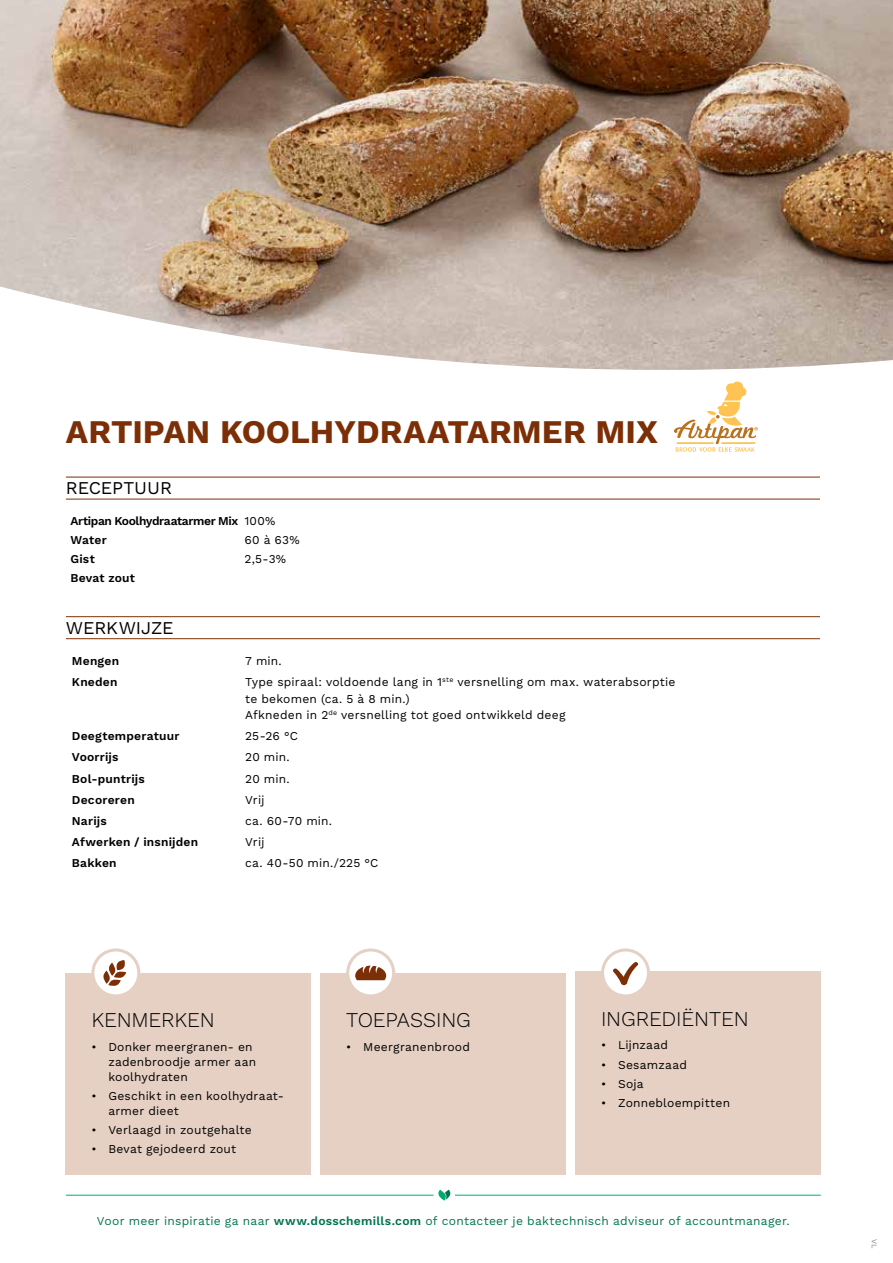
<style>
.page{position:relative;width:893px;height:1263px;background:#fff}
.page>*{position:absolute;margin:0;border:0;box-sizing:border-box;transform-origin:0 0}
.t1{font:700 33px "Work Sans";color:#7c2f06}
.t2{font:300 21px "Work Sans";letter-spacing:-.01em;color:#000}
.t3{font:18px "Work Sans";letter-spacing:-.005em;color:#000}
.t4{font:12px/15px "Work Sans";letter-spacing:.015em;color:#000}
.t5{font:600 12px "Work Sans";letter-spacing:.015em;color:#000}
.t6{font:12px "Work Sans";letter-spacing:.02em;color:#007550}
.t7{font:600 12px/18.8px "Work Sans";letter-spacing:-.03em;color:#000}
.t8{font:7.5px "Work Sans";color:#808285}
.s1{font-weight:400}
.s2{font-weight:600}
</style>
<div class="page">
<img style="left:0;top:0;width:893px;height:382px">
<hr style="left:66px;top:1195px;width:368px;height:1px;background:#00ac6c">
<hr style="left:455px;top:1195px;width:366px;height:1px;background:#00ac6c">
<svg style="left:438px;top:1189px;width:13px;height:12px"></svg>
<div style="left:575px;top:975px;width:246px;height:200px;background:#e5d0c3"></div>
<div style="left:321px;top:973px;width:245px;height:202px;background:#e5d0c3"></div>
<div style="left:575px;top:971px;width:246px;height:187px;background:#e5d0c3"></div>
<div style="left:66px;top:973px;width:245px;height:202px;background:#e5d0c3"></div>
<svg style="left:93px;top:950px;width:46px;height:46px"></svg>
<div style="left:91px;top:948px;width:49px;height:49px;border:3px solid #e5d0c3;border-radius:50%"></div>
<svg style="left:102px;top:960px;width:24px;height:27px"></svg>
<svg style="left:348px;top:950px;width:46px;height:46px"></svg>
<div style="left:346px;top:948px;width:49px;height:49px;border:3px solid #e5d0c3;border-radius:50%"></div>
<div style="left:603px;top:950px;width:45px;height:46px;background:#fff;border-radius:50%"></div>
<div style="left:601px;top:948px;width:49px;height:49px;border:3px solid #e5d0c3;border-radius:50%"></div>
<svg style="left:355px;top:966px;width:31px;height:14px"></svg>
<svg style="left:613px;top:962px;width:25px;height:23px"></svg>
<svg style="left:674px;top:382px;width:84px;height:70px"></svg>
<hr style="left:66px;top:477px;width:754px;height:1px;background:#7c2f06">
<hr style="left:66px;top:499px;width:754px;height:1px;background:#7c2f06">
<hr style="left:66px;top:616px;width:754px;height:1px;background:#7c2f06">
<hr style="left:66px;top:638px;width:754px;height:1px;background:#7c2f06">
<h1 class="t1" style="left:66px;top:413px;width:593px">ARTIPAN KOOLHYDRAATARMER MIX</h1>
<h3 class="t3" style="left:66px;top:478px;width:108px">RECEPTUUR</h3>
<p class="t7" style="left:70px;top:512px;width:207px">Artipan Koolhydraatarmer Mix <span class="s1">100%<br></span>Water</p>
<p class="t4" style="left:244px;top:533px;width:57px">60 à 63%</p>
<p class="t5" style="left:70px;top:552px;width:26px">Gist</p>
<p class="t4" style="left:244px;top:552px;width:43px">2,5-3%</p>
<p class="t5" style="left:70px;top:570px;width:66px">Bevat zout</p>
<h3 class="t3" style="left:66px;top:617px;width:109px">WERKWIJZE</h3>
<p class="t5" style="left:72px;top:654px;width:49px">Mengen</p>
<p class="t4" style="left:245px;top:654px;width:38px">7 min.</p>
<p class="t5" style="left:72px;top:675px;width:47px">Kneden</p>
<p class="t4" style="left:245px;top:674px;width:432px;line-height:16.5px">Type spiraal: voldoende lang in 1<sup>ste</sup> versnelling om max. waterabsorptie te bekomen (ca. 5 à 8 min.)<br>Afkneden in 2<sup>de</sup> versnelling tot goed ontwikkeld deeg</p>
<p class="t5" style="left:72px;top:729px;width:109px">Deegtemperatuur</p>
<p class="t4" style="left:245px;top:729px;width:54px">25-26 °C</p>
<p class="t5" style="left:72px;top:750px;width:48px">Voorrijs</p>
<p class="t4" style="left:245px;top:750px;width:46px">20 min.</p>
<p class="t5" style="left:72px;top:771px;width:74px">Bol-puntrijs</p>
<p class="t4" style="left:245px;top:771px;width:46px">20 min.</p>
<p class="t5" style="left:72px;top:792px;width:64px">Decoreren</p>
<p class="t4" style="left:245px;top:793px;width:21px">Vrij</p>
<p class="t5" style="left:72px;top:814px;width:36px">Narijs</p>
<p class="t4" style="left:245px;top:814px;width:88px">ca. 60-70 min.</p>
<p class="t5" style="left:72px;top:835px;width:128px">Afwerken / insnijden</p>
<p class="t4" style="left:245px;top:835px;width:21px">Vrij</p>
<p class="t5" style="left:72px;top:856px;width:46px">Bakken</p>
<p class="t4" style="left:245px;top:856px;width:135px">ca. 40-50 min./225 °C</p>
<h2 class="t2" style="left:91px;top:1008px;width:125px">KENMERKEN</h2>
<p class="t4" style="left:108px;top:1040px;width:149px;text-indent:-17px">• Donker meergranen- en zadenbroodje armer aan koolhydraten</p>
<p class="t4" style="left:108px;top:1089px;width:177px;text-indent:-17px">• Geschikt in een koolhydraat&shy;armer dieet</p>
<p class="t4" style="left:91px;top:1123px;width:162px">• Verlaagd in zoutgehalte</p>
<p class="t4" style="left:91px;top:1142px;width:146px">• Bevat gejodeerd zout</p>
<h2 class="t2" style="left:346px;top:1008px;width:126px">TOEPASSING</h2>
<p class="t4" style="left:346px;top:1040px;width:125px">• Meergranenbrood</p>
<h2 class="t2" style="left:601px;top:1006px;width:149px">INGREDIËNTEN</h2>
<p class="t4" style="left:601px;top:1038px;width:68px">• Lijnzaad</p>
<p class="t4" style="left:601px;top:1057px;width:87px">• Sesamzaad</p>
<p class="t4" style="left:601px;top:1077px;width:44px">• Soja</p>
<p class="t4" style="left:601px;top:1096px;width:131px">• Zonnebloempitten</p>
<p class="t6" style="left:97px;top:1213px;width:694px">Voor meer inspiratie ga naar <span class="s2">www.dosschemills.com</span> of contacteer je baktechnisch adviseur of accountmanager.</p>
<p class="t8" style="left:879px;top:1239px;width:11px;rotate:90deg">VL</p>
</div>
